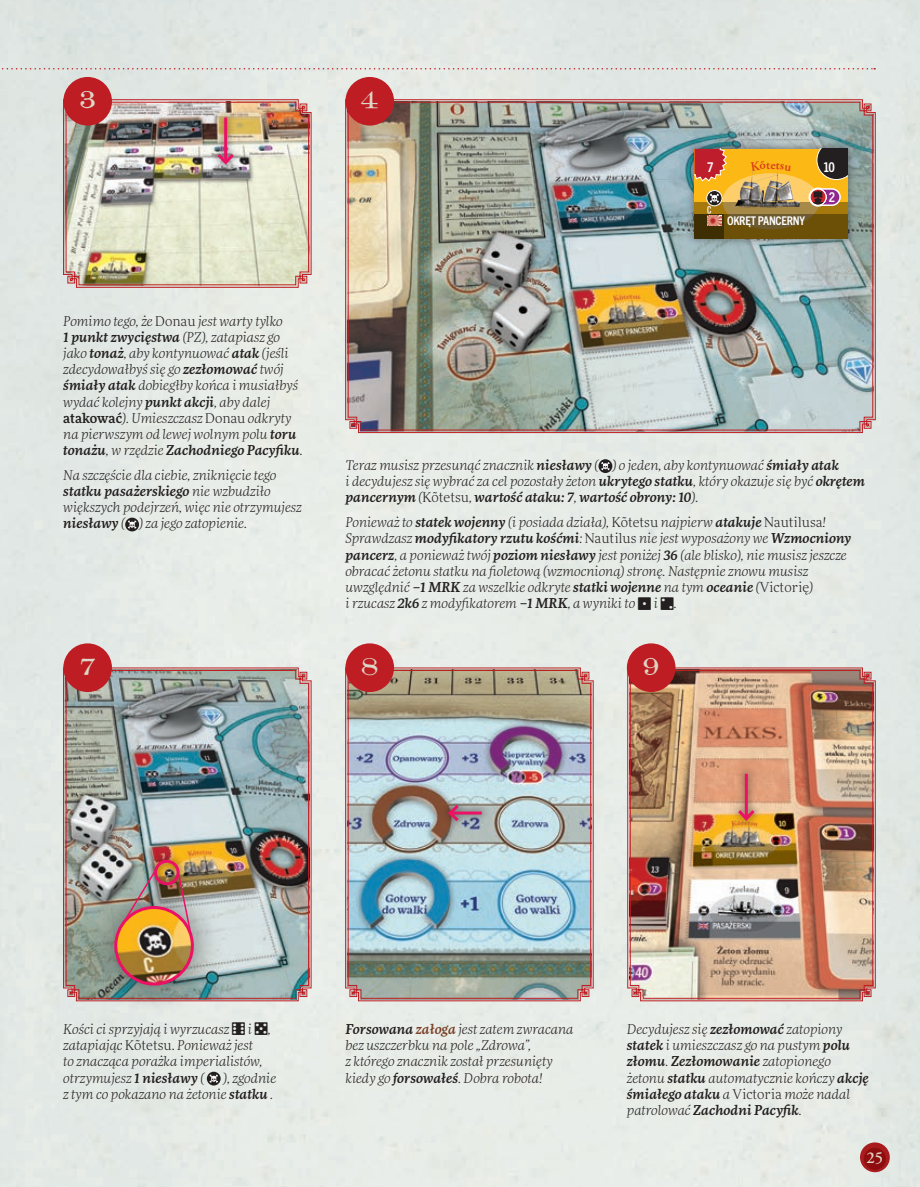
<style>
.page{position:relative;width:920px;height:1187px;background:#fff}
.page>*{position:absolute;margin:0;border:0;box-sizing:border-box;transform-origin:0 0}
.SUBS{font:29.7px "Mercantile HPLHS Card";color:#ddd5c6}
.SUBS-2{font:600 16.5px "Adobe Garamond Pro";color:#ddd5c6}
.EXAMPLE_SIDEBAR_BODY{font:italic 300 13.5px/16.2px "More Pro";color:#231f20}
.t1{font:700 condensed 13.5px "Trade Gothic Next LT Pro";color:#fff}
.t2{font:700 condensed 12px "Trade Gothic Next LT Pro";letter-spacing:-.02em;color:#fff}
.s1{font-style:normal}
.s2{font-weight:500}
.s3{font-weight:500;font-style:normal}
.s4{font-family:"Las Vegas Dice";font-weight:400;font-style:normal}
.s5{font-weight:500;color:#7a4027}
</style>
<div class="page">
<div style="left:0;top:0;width:919px;height:1187px;background:#e5ebe6"></div>
<svg style="left:859px;top:1142px;width:30px;height:30px"></svg>
<svg style="left:2px;top:68px;width:873px;height:2px"></svg>
<svg style="left:207px;top:1072px;width:14px;height:14px"></svg>
<svg style="left:209px;top:1075px;width:9px;height:8px"></svg>
<svg style="left:598px;top:459px;width:14px;height:14px"></svg>
<svg style="left:601px;top:462px;width:8px;height:8px"></svg>
<div style="left:125px;top:518px;width:14px;height:13px;background:#231f20;border-radius:50%"></div>
<svg style="left:128px;top:520px;width:8px;height:9px"></svg>
<svg style="left:63px;top:667px;width:248px;height:334px;background:#ba8582"></svg>
<img style="left:66px;top:670px;width:243px;height:329px">
<svg style="left:345px;top:667px;width:248px;height:334px;background:#c4908e"></svg>
<img style="left:347px;top:670px;width:244px;height:329px">
<svg style="left:627px;top:667px;width:248px;height:334px;background:#c98c87"></svg>
<img style="left:629px;top:670px;width:244px;height:329px">
<svg style="left:345px;top:99px;width:530px;height:334px;background:#be8180"></svg>
<img style="left:347px;top:102px;width:526px;height:329px">
<svg style="left:63px;top:99px;width:248px;height:189px;background:#ca8d89"></svg>
<img style="left:66px;top:102px;width:243px;height:183px">
<div style="left:63px;top:643px;width:49px;height:49px;background:#be1e23;border-radius:50%"></div>
<div style="left:345px;top:643px;width:49px;height:49px;background:#be1e23;border-radius:50%"></div>
<div style="left:626px;top:643px;width:49px;height:49px;background:#be1e23;border-radius:50%"></div>
<div style="left:63px;top:77px;width:49px;height:49px;background:#be1e23;border-radius:50%"></div>
<div style="left:345px;top:77px;width:49px;height:49px;background:#be1e23;border-radius:50%"></div>
<div style="left:685px;top:140px;width:171px;height:107px;background:#231f20;opacity:.4"></div>
<div style="left:694px;top:149px;width:153px;height:89px;background:#fcb814"></div>
<svg style="left:694px;top:202px;width:153px;height:12px"></svg>
<svg style="left:723px;top:214px;width:124px;height:24px;background:#6c5111"></svg>
<div style="left:694px;top:214px;width:29px;height:24px;background:linear-gradient(to bottom,#3e2e04,#3e2e04)"></div>
<svg style="left:816px;top:149px;width:31px;height:31px"></svg>
<svg style="left:694px;top:149px;width:33px;height:33px"></svg>
<svg style="left:813px;top:187px;width:28px;height:20px"></svg>
<div style="left:809px;top:189px;width:17px;height:17px;border:1px solid #fff;border-radius:50%"></div>
<svg style="left:706px;top:191px;width:16px;height:15px"></svg>
<div style="left:706px;top:190px;width:16px;height:16px;border:1px solid #fff;border-radius:50%"></div>
<svg style="left:707px;top:194px;width:11px;height:20px"></svg>
<img style="left:707px;top:216px;width:14px;height:9px">
<img style="left:724px;top:167px;width:89px;height:51px">
<div style="left:209px;top:108px;width:33px;height:65px;background:#231f20;opacity:.4"></div>
<hr style="left:224px;top:118px;width:3px;height:44px;background:#ec1165">
<svg style="left:214px;top:151px;width:23px;height:16px"></svg>
<div style="left:729px;top:765px;width:34px;height:64px;background:#231f20;opacity:.4"></div>
<hr style="left:744px;top:774px;width:3px;height:45px;background:#ec1165">
<svg style="left:735px;top:807px;width:22px;height:16px"></svg>
<div style="left:439px;top:796px;width:51px;height:34px;background:#231f20;opacity:.4"></div>
<hr style="left:450px;top:812px;width:31px;height:3px;background:#ec1165">
<svg style="left:445px;top:802px;width:17px;height:22px"></svg>
<div style="left:145px;top:851px;width:44px;height:43px;background:#231f20;opacity:.4"></div>
<div style="left:154px;top:860px;width:25px;height:25px;border:3px solid #ec1165;border-radius:50%"></div>
<div style="left:83px;top:875px;width:142px;height:142px;background:#231f20;opacity:.4"></div>
<img style="left:116px;top:908px;width:76px;height:76px;border-radius:38px">
<div style="left:114px;top:906px;width:80px;height:80px;border:3px solid #ec1165;border-radius:50%"></div>
<img style="left:118px;top:868px;width:40px;height:62px">
<svg style="left:176px;top:868px;width:17px;height:73px"></svg>
<svg style="left:750px;top:167px;width:41px;height:4px"></svg>
<p class="SUBS" style="left:79px;top:88px;width:19px">3</p>
<p class="SUBS" style="left:361px;top:88px;width:19px">4</p>
<p class="t1" style="left:707px;top:158px;width:8px">7</p>
<p class="t1" style="left:822px;top:158px;width:13px">10</p>
<p class="t2" style="left:727px;top:212px;width:79px">OKRĘT PANCERNY</p>
<p class="t1" style="left:828px;top:188px;width:8px">2</p>
<p class="EXAMPLE_SIDEBAR_BODY" style="left:63px;top:312px;width:241px">Pomimo tego, że <span class="s1">Donau</span> jest warty tylko<br><span class="s2">1 punkt zwycięstwa</span> (PZ), zatapiasz go jako <span class="s2">tonaż</span>, aby kontynuować <span class="s2">atak</span> (jeśli zdecydowałbyś się go <span class="s2">zezłomować</span> twój <span class="s2">śmiały atak</span> dobiegłby końca i musiałbyś wydać kolejny <span class="s2">punkt akcji</span>, aby dalej <span class="s3">atakować</span>). Umieszczasz <span class="s1">Donau</span> odkryty na pierwszym od lewej wolnym polu <span class="s2">toru tonażu</span>, w rzędzie <span class="s2">Zachodniego Pacyfiku</span>.</p>
<p class="EXAMPLE_SIDEBAR_BODY" style="left:63px;top:467px;width:240px">Na szczęście dla ciebie, zniknięcie tego <span class="s2">statku pasażerskiego</span> nie wzbudziło większych podejrzeń, więc nie otrzymujesz <span class="s2">niesławy</span> ( ) za jego zatopienie.</p>
<p class="EXAMPLE_SIDEBAR_BODY" style="left:345px;top:457px;width:521px">Teraz musisz przesunąć znacznik <span class="s2">niesławy</span> ( ) o jeden, aby kontynuować <span class="s2">śmiały atak<br></span>i decydujesz się wybrać za cel pozostały żeton <span class="s2">ukrytego statku</span>, który okazuje się być <span class="s2">okrętem pancernym</span> (<span class="s1">Kõtetsu</span>, <span class="s2">wartość ataku: 7</span>, <span class="s2">wartość obrony: 10</span>).</p>
<p class="EXAMPLE_SIDEBAR_BODY" style="left:345px;top:514px;width:507px">Ponieważ to <span class="s2">statek wojenny</span> (i posiada działa), <span class="s1">Kõtetsu</span> najpierw <span class="s2">atakuje</span> <span class="s1">Nautilusa</span>!<br>Sprawdzasz <span class="s2">modyfikatory rzutu kośćmi</span>: <span class="s1">Nautilus</span> nie jest wyposażony we <span class="s2">Wzmocniony pancerz</span>, a ponieważ twój <span class="s2">poziom niesławy</span> jest poniżej <span class="s2">36</span> (ale blisko), nie musisz jeszcze obracać żetonu statku na fioletową (wzmocnioną) stronę. Następnie znowu musisz uwzględnić <span class="s2">–1 MRK</span> za wszelkie odkryte <span class="s2">statki wojenne</span> na tym <span class="s2">oceanie</span> (<span class="s1">Victorię</span>)<br>i rzucasz <span class="s2">2k6</span> z modyfikatorem <span class="s2">–1 MRK</span>, a wyniki to <span class="s4">1</span> i <span class="s4">2</span>.</p>
<p class="SUBS" style="left:79px;top:654px;width:18px">7</p>
<p class="SUBS" style="left:360px;top:654px;width:21px">8</p>
<p class="SUBS" style="left:642px;top:654px;width:19px">9</p>
<p class="EXAMPLE_SIDEBAR_BODY" style="left:63px;top:1021px;width:209px">Kości ci sprzyjają i wyrzucasz <span class="s4">6</span> i <span class="s4">5</span>, zatapiając <span class="s1">Kõtetsu.</span> Ponieważ jest<br>to znacząca porażka imperialistów, otrzymujesz <span class="s2">1 niesławy</span> (</p>
<p class="EXAMPLE_SIDEBAR_BODY" style="left:63px;top:1069px;width:214px;text-align:right">), zgodnie<br>z tym co pokazano na żetonie <span class="s2">statku</span> .</p>
<p class="EXAMPLE_SIDEBAR_BODY" style="left:345px;top:1021px;width:229px"><span class="s2">Forsowana</span> <span class="s5">załoga</span> jest zatem zwracana bez uszczerbku na pole „Zdrowa”,<br>z którego znacznik został przesunięty kiedy go <span class="s2">forsowałeś</span>. Dobra robota!</p>
<p class="EXAMPLE_SIDEBAR_BODY" style="left:626px;top:1021px;width:243px">Decydujesz się <span class="s2">zezłomować</span> zatopiony <span class="s2">statek</span> i umieszczasz go na pustym <span class="s2">polu złomu</span>. <span class="s2">Zezłomowanie</span> zatopionego żetonu <span class="s2">statku</span> automatycznie kończy <span class="s2">akcję śmiałego ataku</span> a <span class="s1">Victoria</span> może nadal patrolować <span class="s2">Zachodni Pacyfik</span>.</p>
<p class="SUBS-2" style="left:866px;top:1148px;width:18px">25</p>
</div>
